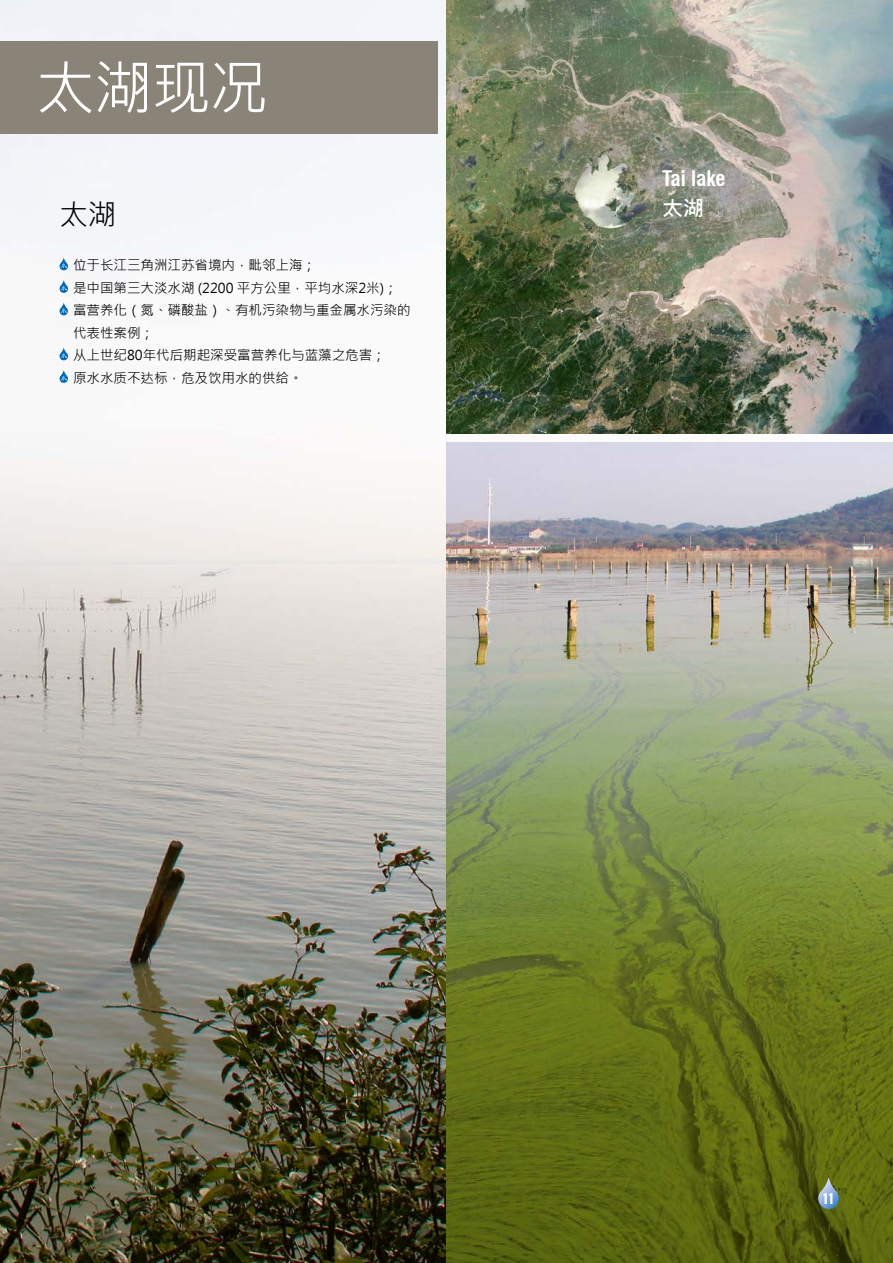
<style>
.page{position:relative;width:893px;height:1263px;background:#fff}
.page>*{position:absolute;margin:0;border:0;box-sizing:border-box;transform-origin:0 0}
.t1{font:58.5px "Microsoft Jheng Hei";color:#fff}
.t2{font:28.5px "Microsoft Jheng Hei";color:#000}
.t3{font:700 condensed 21px "Swiss 721 BT";color:#fff}
.t4{font:700 21px "Microsoft Jheng Hei";color:#fff}
.t5{font:15px "Swiss 911 BT Extra Compressed";color:#fff}
.t6{font:13.5px/22.5px "Microsoft Jheng Hei";color:#000}
</style>
<div class="page">
<img style="left:0;top:0;width:446px;height:1263px">
<img style="left:446px;top:442px;width:447px;height:821px">
<img style="left:446px;top:0;width:447px;height:434px">
<svg style="left:60px;top:258px;width:8px;height:12px"></svg>
<svg style="left:60px;top:280px;width:8px;height:13px"></svg>
<svg style="left:60px;top:303px;width:8px;height:12px"></svg>
<svg style="left:60px;top:348px;width:8px;height:12px"></svg>
<svg style="left:60px;top:370px;width:8px;height:13px"></svg>
<div style="left:0;top:41px;width:438px;height:92px;background:#8a8378"></div>
<svg style="left:817px;top:1177px;width:23px;height:33px"></svg>
<h1 class="t1" style="left:36px;top:51px;width:234px">太湖现况</h1>
<h3 class="t3" style="left:662px;top:166px;width:65px">Tai lake</h3>
<h2 class="t2" style="left:60px;top:197px;width:58px">太湖</h2>
<h3 class="t4" style="left:662px;top:195px;width:43px">太湖</h3>
<p class="t6" style="left:73px;top:254px;width:339px">位于长江三角洲江苏省境内，毗邻上海；<br>是中国第三大淡水湖 (2200 平方公里，平均水深2米)；富营养化（氮、磷酸盐）、有机污染物与重金属水污染的代表性案例；<br>从上世纪80年代后期起深受富营养化与蓝藻之危害；<br>原水水质不达标，危及饮用水的供给。</p>
<p class="t5" style="left:823px;top:1190px;width:13px">11</p>
</div>
